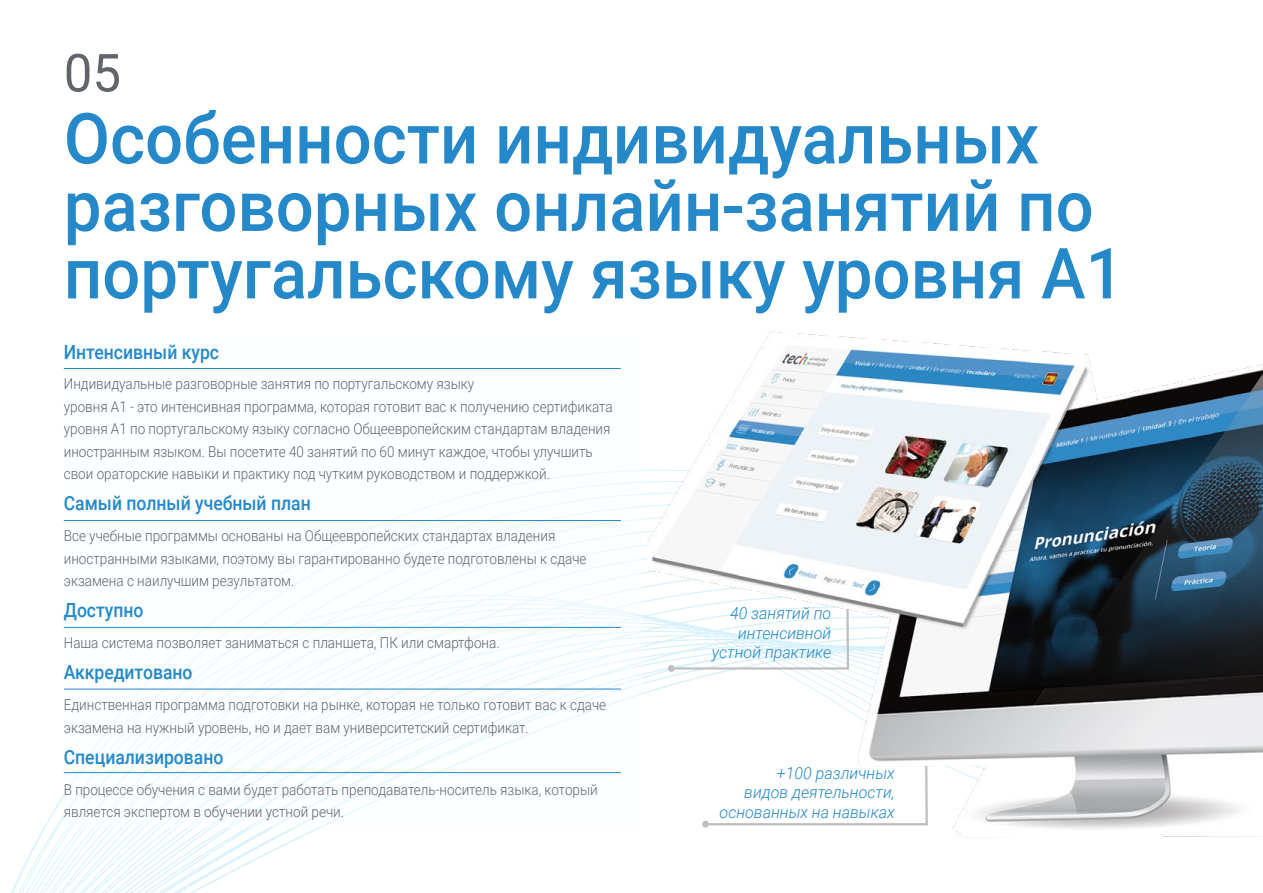
<style>
.page{position:relative;width:1263px;height:893px;background:#fff}
.page>*{position:absolute;margin:0;border:0;box-sizing:border-box;transform-origin:0 0}
.t1{font:500 70.5px/67.5px "Roboto";color:#2488c9;scale:.95 1}
.t2{font:52.5px "Roboto";color:#61646a}
.t3{font:500 19.5px "Roboto";color:#2488c9;scale:.9 1}
.t4{font:italic 300 16.5px/19.5px "Roboto";color:#2488c9;text-align:right}
.t5{font:300 15px/22.5px "Roboto";color:#61646a;scale:.9 1}
</style>
<div class="page">
<svg style="left:11px;top:368px;width:636px;height:525px"></svg>
<div style="left:64px;top:336px;width:578px;height:491px;background:#fcfeff"></div>
<hr style="left:64px;top:368px;width:557px;height:1px;background:#2488c9">
<hr style="left:64px;top:520px;width:557px;height:1px;background:#2488c9">
<hr style="left:64px;top:627px;width:557px;height:1px;background:#2488c9">
<hr style="left:64px;top:689px;width:557px;height:1px;background:#2488c9">
<hr style="left:64px;top:772px;width:557px;height:1px;background:#2488c9">
<img style="left:647px;top:331px;width:616px;height:507px">
<h2 class="t2" style="left:64px;top:36px;width:59px">05</h2>
<h1 class="t1" style="left:64px;top:102px;width:1117px">Особенности индивидуальных разговорных онлайн-занятий по португальскому языку уровня А1</h1>
<h3 class="t3" style="left:64px;top:338px;width:174px">Интенсивный курс</h3>
<p class="t5" style="left:64px;top:372px;width:611px">Индивидуальные разговорные занятия по португальскому языку<br>уровня A1 - это интенсивная программа, которая готовит вас к получению сертификата уровня A1 по португальскому языку согласно Общеевропейским стандартам владения иностранным языком. Вы посетите 40 занятий по 60 минут каждое, чтобы улучшить свои ораторские навыки и практику под чутким руководством и поддержкой.</p>
<h3 class="t3" style="left:64px;top:490px;width:276px">Самый полный учебный план</h3>
<p class="t5" style="left:64px;top:524px;width:582px">Все учебные программы основаны на Общеевропейских стандартах владения иностранными языками, поэтому вы гарантированно будете подготовлены к сдаче экзамена с наилучшим результатом.</p>
<h3 class="t3" style="left:64px;top:597px;width:90px">Доступно</h3>
<p class="t5" style="left:64px;top:631px;width:486px">Наша система позволяет заниматься с планшета, ПК или смартфона.</p>
<h3 class="t3" style="left:64px;top:659px;width:145px">Аккредитовано</h3>
<p class="t5" style="left:64px;top:693px;width:604px">Единственная программа подготовки на рынке, которая не только готовит вас к сдаче экзамена на нужный уровень, но и дает вам университетский сертификат.</p>
<h3 class="t3" style="left:64px;top:743px;width:179px">Специализировано</h3>
<p class="t5" style="left:64px;top:778px;width:595px">В процессе обучения с вами будет работать преподаватель-носитель языка, который является экспертом в обучении устной речи.</p>
<p class="t4" style="left:712px;top:603px;width:121px">40 занятий по интенсивной устной практике</p>
<p class="t4" style="left:719px;top:763px;width:177px">+100 различных<br>видов деятельности, основанных на навыках</p>
</div>
